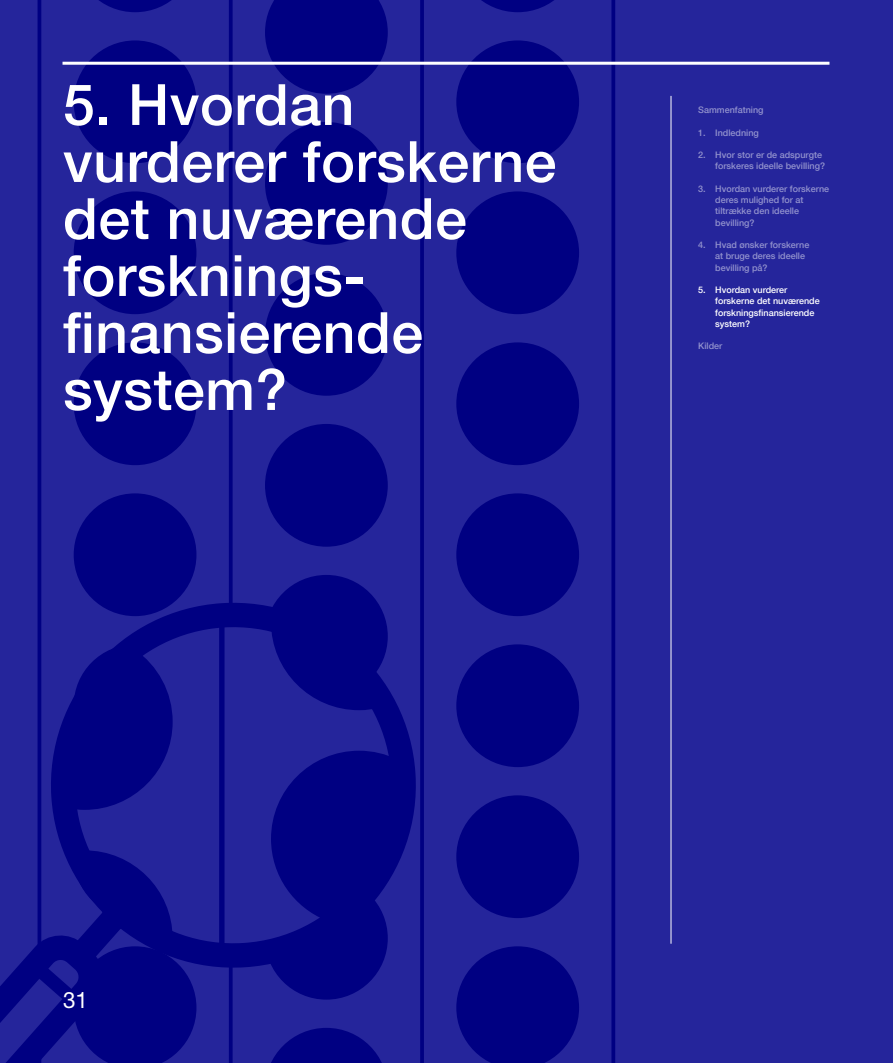
<style>
.page{position:relative;width:893px;height:1063px;background:#25259b}
.page>*{position:absolute;margin:0;border:0;box-sizing:border-box;transform-origin:0 0}
.t1{font:500 57px/57px "Helvetica Neue LT Com";letter-spacing:.01em;color:#fff}
.t2{font:22.5px "Helvetica Neue LT";color:#fff}
.t3{font:500 9px/11.2px "Helvetica Neue LT Com";color:#9292cd}
.t4{font:500 9px/11.2px "Helvetica Neue LT Com";color:#fff}
</style>
<div class="page">
<div style="left:74px;top:493px;width:122px;height:123px;background:#000082;border-radius:50%"></div>
<div style="left:74px;top:40px;width:122px;height:123px;background:#000082;border-radius:50%"></div>
<div style="left:456px;top:493px;width:123px;height:123px;background:#000082;border-radius:50%"></div>
<div style="left:456px;top:40px;width:123px;height:123px;background:#000082;border-radius:50%"></div>
<div style="left:265px;top:424px;width:123px;height:123px;background:#000082;border-radius:50%"></div>
<svg style="left:265px;top:0;width:123px;height:94px"></svg>
<div style="left:265px;top:273px;width:123px;height:123px;background:#000082;border-radius:50%"></div>
<div style="left:74px;top:342px;width:122px;height:123px;background:#000082;border-radius:50%"></div>
<svg style="left:99px;top:0;width:73px;height:12px"></svg>
<div style="left:456px;top:342px;width:123px;height:123px;background:#000082;border-radius:50%"></div>
<svg style="left:481px;top:0;width:73px;height:12px"></svg>
<div style="left:74px;top:191px;width:122px;height:123px;background:#000082;border-radius:50%"></div>
<div style="left:456px;top:644px;width:123px;height:123px;background:#000082;border-radius:50%"></div>
<div style="left:456px;top:191px;width:123px;height:123px;background:#000082;border-radius:50%"></div>
<div style="left:265px;top:575px;width:123px;height:123px;background:#000082;border-radius:50%"></div>
<div style="left:265px;top:122px;width:123px;height:123px;background:#000082;border-radius:50%"></div>
<div style="left:456px;top:795px;width:123px;height:123px;background:#000082;border-radius:50%"></div>
<svg style="left:456px;top:946px;width:123px;height:117px"></svg>
<svg style="left:271px;top:1028px;width:111px;height:35px"></svg>
<hr style="left:38px;top:0;width:3px;height:1063px;background:#000082">
<hr style="left:420px;top:0;width:4px;height:1063px;background:#000082">
<svg style="left:229px;top:0;width:4px;height:1063px;background:#030384"></svg>
<svg style="left:611px;top:0;width:4px;height:1063px;background:#040485"></svg>
<svg style="left:37px;top:583px;width:379px;height:422px"></svg>
<svg style="left:0;top:850px;width:196px;height:213px"></svg>
<hr style="left:63px;top:62px;width:766px;height:3px;background:#fff">
<hr style="left:671px;top:96px;width:1px;height:848px;background:#fff">
<h1 class="t1" style="left:63px;top:76px;width:495px">5. Hvordan vurderer forskerne det nuværende forsknings&shy;finansierende system?</h1>
<p class="t3" style="left:698px;top:104px;width:67px">Sammenfatning</p>
<p class="t3" style="left:698px;top:127px;width:62px">1. Indledning</p>
<p class="t3" style="left:715px;top:149px;width:111px;text-indent:-17px">2. Hvor stor er de adspurgte forskeres ideelle bevilling?</p>
<p class="t3" style="left:715px;top:183px;width:116px;text-indent:-17px">3. Hvordan vurderer forskerne deres mulighed for at tiltrække den ideelle bevilling?</p>
<p class="t3" style="left:715px;top:239px;width:96px;text-indent:-17px">4. Hvad ønsker forskerne at bruge deres ideelle bevilling på?</p>
<p class="t4" style="left:715px;top:284px;width:106px;text-indent:-17px">5. Hvordan vurderer forskerne det nuværende forskningsfinansierende system?</p>
<p class="t3" style="left:698px;top:341px;width:26px">Kilder</p>
<h2 class="t2" style="left:63px;top:987px;width:27px">31</h2>
</div>
